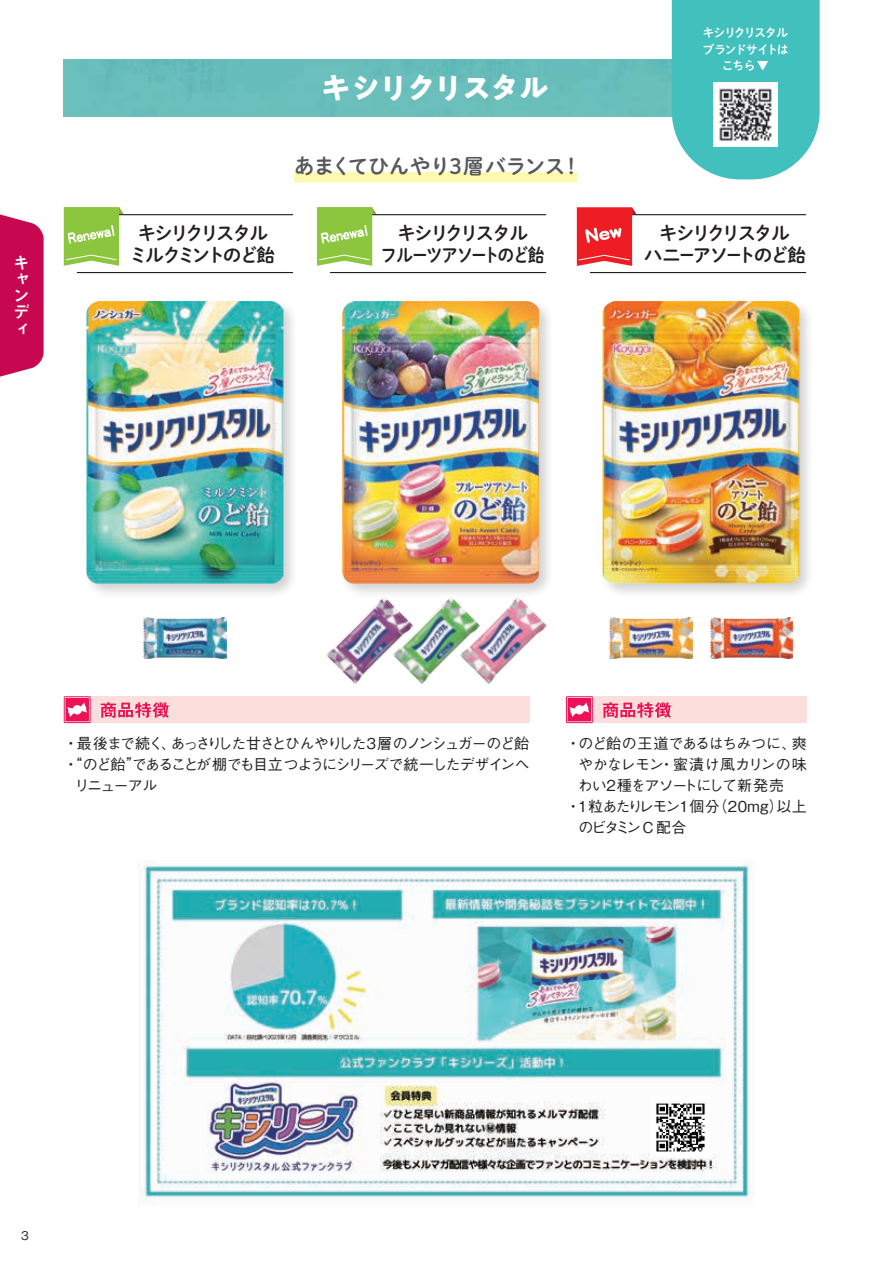
<style>
.page{position:relative;width:893px;height:1263px;background:#fff}
.page>*{position:absolute;margin:0;border:0;box-sizing:border-box;transform-origin:0 0}
.t1{font:700 30px "PA1 Gothic Std";letter-spacing:-.065em;color:#fff}
.t2{font:21px "Shuei M Go Std B";letter-spacing:-.04em;color:#57585a}
.t3{font:18.75px/22.5px "Shuei M Go Std B";letter-spacing:-.12em;color:#231f20;text-align:center}
.t4{font:18.75px/22.5px "Shuei M Go Std B";letter-spacing:-.145em;color:#231f20;text-align:center}
.t5{font:16.5px/16.5px "Midashi Go Pro MB31";color:#fff;text-align:justify}
.t6{font:500 15px/21px "Gothic BBB Pro";letter-spacing:-.08em;color:#231f20}
.t7{font:500 15px "Gothic BBB Pro";letter-spacing:-.115em;color:#231f20}
.t8{font:500 15px "Gothic BBB Pro";letter-spacing:-.055em;color:#231f20}
.t9{font:500 15px "Gothic BBB Pro";letter-spacing:.015em;color:#231f20}
.t10{font:12px/16.5px "Shuei M Go Std B";letter-spacing:-.115em;color:#fff;text-align:center}
.t11{font:500 12px "Gothic BBB Pro";color:#231f20}
</style>
<div class="page">
<div style="left:64px;top:60px;width:608px;height:56px;background:#69bfbc"></div>
<svg style="left:0;top:214px;width:44px;height:163px;background:#cc1f61"></svg>
<img style="left:144px;top:617px;width:82px;height:42px">
<img style="left:609px;top:617px;width:83px;height:42px">
<img style="left:710px;top:617px;width:83px;height:42px">
<img style="left:326px;top:599px;width:67px;height:85px">
<img style="left:393px;top:599px;width:66px;height:85px">
<img style="left:459px;top:599px;width:88px;height:85px">
<div style="left:599px;top:297px;width:216px;height:302px;background:#231f20;opacity:.2"></div>
<img style="left:603px;top:301px;width:196px;height:282px">
<div style="left:83px;top:297px;width:216px;height:302px;background:#231f20;opacity:.2"></div>
<img style="left:87px;top:301px;width:196px;height:283px">
<div style="left:339px;top:297px;width:215px;height:302px;background:#231f20;opacity:.2"></div>
<img style="left:342px;top:301px;width:197px;height:283px">
<div style="left:294px;top:172px;width:284px;height:10px;background:#fff8b0"></div>
<div style="left:86px;top:696px;width:443px;height:27px;background:#fcdfdc"></div>
<div style="left:64px;top:696px;width:26px;height:27px;border:1px solid #ed1255"></div>
<div style="left:65px;top:698px;width:24px;height:23px;background:#ed1255"></div>
<svg style="left:67px;top:702px;width:20px;height:15px"></svg>
<svg style="left:101px;top:702px;width:68px;height:16px"></svg>
<div style="left:588px;top:696px;width:219px;height:27px;background:#fcdfdc"></div>
<div style="left:566px;top:696px;width:26px;height:27px;border:1px solid #ed1255"></div>
<div style="left:568px;top:698px;width:23px;height:23px;background:#ed1255"></div>
<svg style="left:569px;top:702px;width:20px;height:15px"></svg>
<svg style="left:603px;top:702px;width:68px;height:16px"></svg>
<hr style="left:77px;top:214px;width:216px;height:1px;background:#231f20">
<hr style="left:77px;top:272px;width:216px;height:1px;background:#231f20">
<hr style="left:590px;top:214px;width:216px;height:1px;background:#231f20">
<hr style="left:590px;top:272px;width:216px;height:1px;background:#231f20">
<hr style="left:330px;top:214px;width:216px;height:1px;background:#231f20">
<hr style="left:330px;top:272px;width:216px;height:1px;background:#231f20">
<svg style="left:672px;top:0;width:148px;height:179px;background:#53c5c3"></svg>
<img style="left:714px;top:82px;width:64px;height:64px">
<img style="left:138px;top:860px;width:616px;height:346px">
<img style="left:650px;top:1097px;width:61px;height:60px">
<svg style="left:577px;top:207px;width:59px;height:59px;background:#f0474c"></svg>
<svg style="left:64px;top:207px;width:59px;height:59px;background:#a0d061"></svg>
<svg style="left:317px;top:207px;width:59px;height:59px;background:#a0d061"></svg>
<p class="t5" style="left:13px;top:252px;width:18px">キャンディ</p>
<h1 class="t1" style="left:321px;top:69px;width:229px">キシリクリスタル</h1>
<p class="t4" style="left:129px;top:221px;width:148px">キシリクリスタルミルクミントのど飴</p>
<h2 class="t2" style="left:294px;top:151px;width:159px">あまくてひんやり</h2>
<h2 class="t2" style="left:463px;top:151px;width:104px">層バランス</h2>
<h2 class="t2" style="left:561px;top:151px;width:22px">!</h2>
<h2 class="t2" style="left:445px;top:151px;width:22px">３</h2>
<p class="t3" style="left:380px;top:221px;width:166px">キシリクリスタル<br>フルーツアソートのど飴</p>
<p class="t10" style="left:702px;top:24px;width:88px">キシリクリスタルブランドサイトはこちら ▼</p>
<p class="t3" style="left:644px;top:221px;width:164px">キシリクリスタル<br>ハニーアソートのど飴</p>
<p class="t6" style="left:64px;top:731px;width:468px">・最後まで続く、<br>・“のど飴であることが棚でも目立つようにシリーズで統一したデザインへ</p>
<p class="t6" style="left:364px;top:731px;width:167px">３層のノンシュガーのど飴</p>
<p class="t7" style="left:170px;top:731px;width:198px">あっさりした甘さとひんやりした</p>
<p class="t6" style="left:74px;top:752px;width:85px;text-indent:52px">”リニューアル</p>
<p class="t8" style="left:578px;top:731px;width:220px">のど飴の王道であるはちみつに、</p>
<p class="t6" style="left:792px;top:731px;width:16px">爽</p>
<p class="t6" style="left:566px;top:731px;width:16px">・</p>
<p class="t9" style="left:659px;top:752px;width:149px">・蜜漬け風カリンの味</p>
<p class="t6" style="left:578px;top:752px;width:87px">やかなレモン</p>
<p class="t6" style="left:578px;top:773px;width:208px">わい2種をアソートにして新発売</p>
<p class="t6" style="left:776px;top:794px;width:32px">以上</p>
<p class="t6" style="left:712px;top:794px;width:73px">（20mg）</p>
<p class="t6" style="left:578px;top:794px;width:143px">1粒あたりレモン1個分</p>
<p class="t6" style="left:578px;top:794px;width:109px;text-indent:-13px">・<br>のビタミン C 配合</p>
<p class="t11" style="left:21px;top:1226px;width:9px">3</p>
</div>
